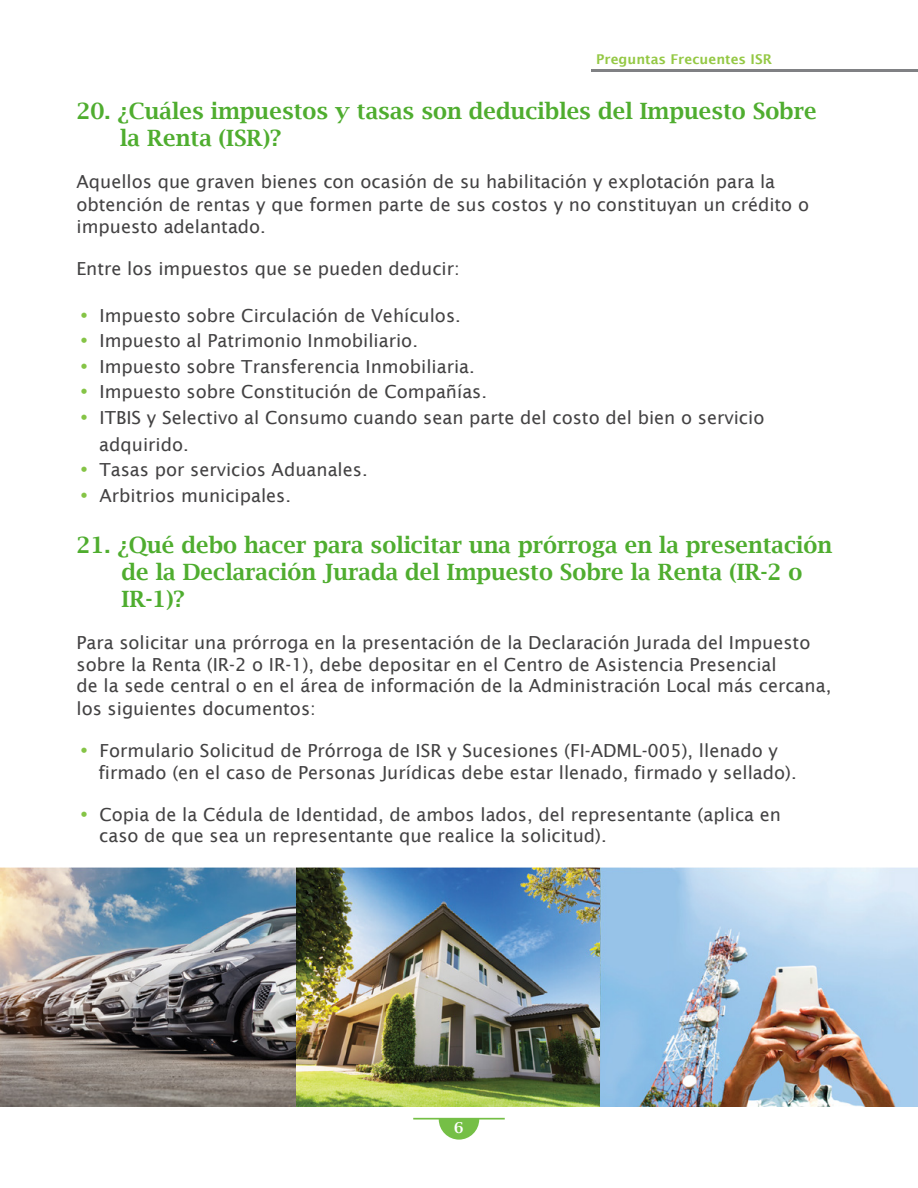
<style>
.page{position:relative;width:918px;height:1188px;background:#fff}
.page>*{position:absolute;margin:0;border:0;box-sizing:border-box;transform-origin:0 0}
.t1{font:600 22.5px/27px "Lucida Bright";color:#4fad2f}
.t2{font:18px/22.5px "Lucida Sans";color:#434243}
.t3{font:600 15px "Lucida Bright";color:#fff}
.t4{font:600 13.5px "Lucida Sans";color:#94c844}
.s1{font-weight:600;font-size:24px;color:#85c446}
</style>
<div class="page">
<svg style="left:413px;top:1118px;width:92px;height:22px"></svg>
<img style="left:0;top:868px;width:600px;height:239px">
<img style="left:600px;top:868px;width:318px;height:239px">
<hr style="left:591px;top:69px;width:327px;height:2px;background:#808184">
<p class="t4" style="left:596px;top:52px;width:177px">Preguntas Frecuentes ISR</p>
<p class="t1" style="left:120px;top:98px;width:698px;text-indent:-44px">20. ¿Cuáles impuestos y tasas son deducibles del Impuesto Sobre la Renta (ISR)?</p>
<p class="t2" style="left:76px;top:171px;width:734px">Aquellos que graven bienes con ocasión de su habilitación y explotación para la obtención de rentas y que formen parte de sus costos y no constituyan un crédito o impuesto adelantado.</p>
<p class="t2" style="left:76px;top:258px;width:385px">Entre los impuestos que se pueden deducir:</p>
<p class="t2" style="left:76px;top:304px;width:386px"><span class="s1">•</span> Impuesto sobre Circulación de Vehículos.</p>
<p class="t2" style="left:76px;top:330px;width:343px"><span class="s1">•</span> Impuesto al Patrimonio Inmobiliario.</p>
<p class="t2" style="left:76px;top:355px;width:400px"><span class="s1">•</span> Impuesto sobre Transferencia Inmobiliaria.</p>
<p class="t2" style="left:76px;top:381px;width:412px"><span class="s1">•</span> Impuesto sobre Constitución de Compañías.</p>
<p class="t2" style="left:99px;top:404px;width:667px;line-height:27px;text-indent:-23px"><span class="s1">•</span> ITBIS y Selectivo al Consumo cuando sean parte del costo del bien o servicio adquirido.</p>
<p class="t2" style="left:76px;top:459px;width:293px"><span class="s1">•</span> Tasas por servicios Aduanales.</p>
<p class="t2" style="left:76px;top:484px;width:216px"><span class="s1">•</span> Arbitrios municipales.</p>
<p class="t1" style="left:122px;top:531px;width:712px;text-indent:-45px">21. ¿Qué debo hacer para solicitar una prórroga en la presentación de la Declaración Jurada del Impuesto Sobre la Renta (IR-2 o<br>IR-1)?</p>
<p class="t2" style="left:76px;top:631px;width:756px;line-height:22px">Para solicitar una prórroga en la presentación de la Declaración Jurada del Impuesto sobre la Renta (IR-2 o IR-1), debe depositar en el Centro de Asistencia Presencial<br>de la sede central o en el área de información de la Administración Local más cercana, los siguientes documentos:</p>
<p class="t2" style="left:98px;top:739px;width:700px;text-indent:-22px"><span class="s1">•</span> Formulario Solicitud de Prórroga de ISR y Sucesiones (FI-ADML-005), llenado y firmado (en el caso de Personas Jurídicas debe estar llenado, firmado y sellado).</p>
<p class="t2" style="left:99px;top:804px;width:683px;line-height:21px;text-indent:-23px"><span class="s1">•</span> Copia de la Cédula de Identidad, de ambos lados, del representante (aplica en caso de que sea un representante que realice la solicitud).</p>
<p class="t3" style="left:454px;top:1119px;width:11px">6</p>
</div>
